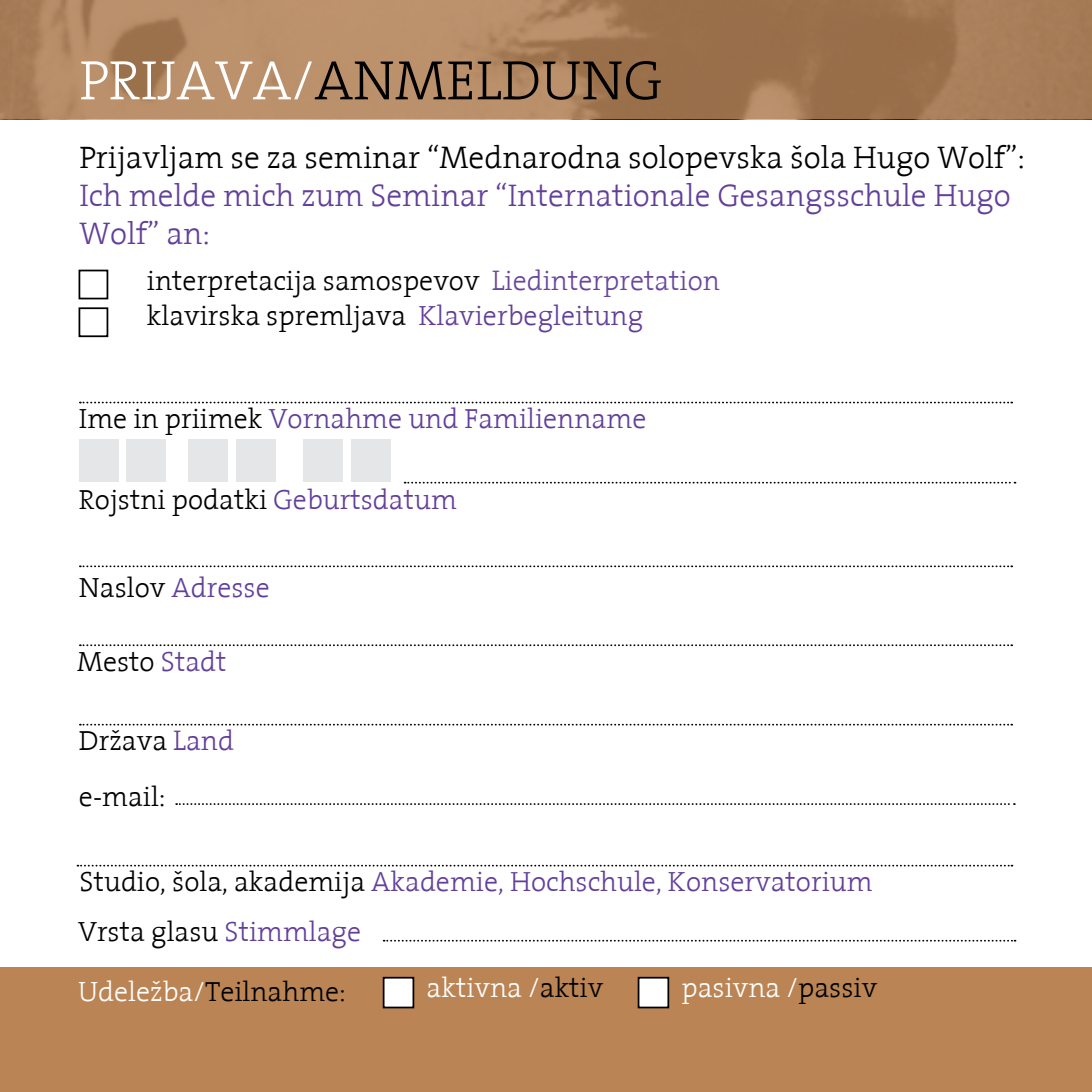
<style>
.page{position:relative;width:1092px;height:1092px;background:#fff}
.page>*{position:absolute;margin:0;border:0;box-sizing:border-box;transform-origin:0 0}
.t1{font:300 56px "Slo The Serifpop 2";color:#000}
.t2{font:300 31.5px/37.8px "Slo The Serifpop 2";color:#623f99}
.t3{font:300 31.5px "Slo The Serifpop 2";color:#000}
.t4{font:300 28px/35.4px "Slo The Serifpop 2";color:#000}
.t5{font:300 28px/49.7px "Slo The Serifpop 2";color:#623f99}
.t6{font:300 28px "Slo The Serifpop 2";color:#fff}
.s1{color:#fff}
.s2{color:#69479d}
.s3{color:#623f99}
.s4{color:#000}
</style>
<div class="page">
<div style="left:0;top:967px;width:1091px;height:124px;background:#bb8454"></div>
<svg style="left:0;top:0;width:1091px;height:119px;background:#ab815c"></svg>
<div style="left:78px;top:269px;width:30px;height:30px;border:2px solid #000"></div>
<div style="left:78px;top:307px;width:30px;height:30px;border:2px solid #000"></div>
<svg style="left:80px;top:401px;width:932px;height:2px"></svg>
<svg style="left:404px;top:482px;width:611px;height:1px"></svg>
<svg style="left:80px;top:565px;width:932px;height:2px"></svg>
<svg style="left:80px;top:644px;width:932px;height:2px"></svg>
<svg style="left:80px;top:723px;width:932px;height:2px"></svg>
<svg style="left:176px;top:803px;width:838px;height:1px"></svg>
<svg style="left:77px;top:864px;width:935px;height:2px"></svg>
<svg style="left:383px;top:939px;width:632px;height:2px"></svg>
<div style="left:383px;top:977px;width:30px;height:30px;background:#fff"></div>
<div style="left:383px;top:976px;width:31px;height:32px;border:2px solid #000"></div>
<div style="left:638px;top:977px;width:30px;height:30px;background:#fff"></div>
<div style="left:637px;top:976px;width:32px;height:32px;border:2px solid #000"></div>
<div style="left:79px;top:439px;width:40px;height:43px;background:#e5e6e7"></div>
<div style="left:127px;top:439px;width:39px;height:43px;background:#e5e6e7"></div>
<div style="left:188px;top:439px;width:39px;height:43px;background:#e5e6e7"></div>
<div style="left:236px;top:439px;width:40px;height:43px;background:#e5e6e7"></div>
<div style="left:303px;top:439px;width:40px;height:43px;background:#e5e6e7"></div>
<div style="left:351px;top:439px;width:39px;height:43px;background:#e5e6e7"></div>
<h1 class="t1" style="left:79px;top:48px;width:584px"><span class="s1">PRIJAVA/</span>ANMELDUNG</h1>
<p class="t3" style="left:79px;top:139px;width:947px">Prijavljam se za seminar “Mednarodna solopevska šola Hugo Wolf”:</p>
<p class="t2" style="left:79px;top:176px;width:932px">Ich melde mich zum Seminar “Internationale Gesangsschule Hugo<br>Wolf” an:</p>
<p class="t4" style="left:147px;top:263px;width:574px">interpretacija samospevov <span class="s2">Liedinterpretation </span>klavirska spremljava <span class="s3">Klavierbegleitung</span></p>
<p class="t5" style="left:79px;top:394px;width:569px"><span class="s4">Ime in priimek</span> Vornahme und Familienname</p>
<p class="t4" style="left:79px;top:482px;width:379px">Rojstni podatki <span class="s3">Geburtsdatum</span></p>
<p class="t5" style="left:79px;top:563px;width:192px"><span class="s4">Naslov</span> Adresse</p>
<p class="t4" style="left:77px;top:643px;width:151px">Mesto <span class="s3">Stadt</span></p>
<p class="t4" style="left:79px;top:713px;width:156px;line-height:55.6px">Država <span class="s3">Land </span>e-mail:</p>
<p class="t5" style="left:78px;top:857px;width:796px"><span class="s4">Studio, šola, akademija</span> Akademie, Hochschule, Konservatorium<br><span class="s4">Vrsta glasu</span> Stimmlage</p>
<p class="t4" style="left:78px;top:973px;width:269px"><span class="s1">Udeležba/</span>Teilnahme:</p>
<p class="t6" style="left:426px;top:971px;width:178px">aktivna /<span class="s4">aktiv</span></p>
<p class="t6" style="left:681px;top:971px;width:197px">pasivna /<span class="s4">passiv</span></p>
</div>
